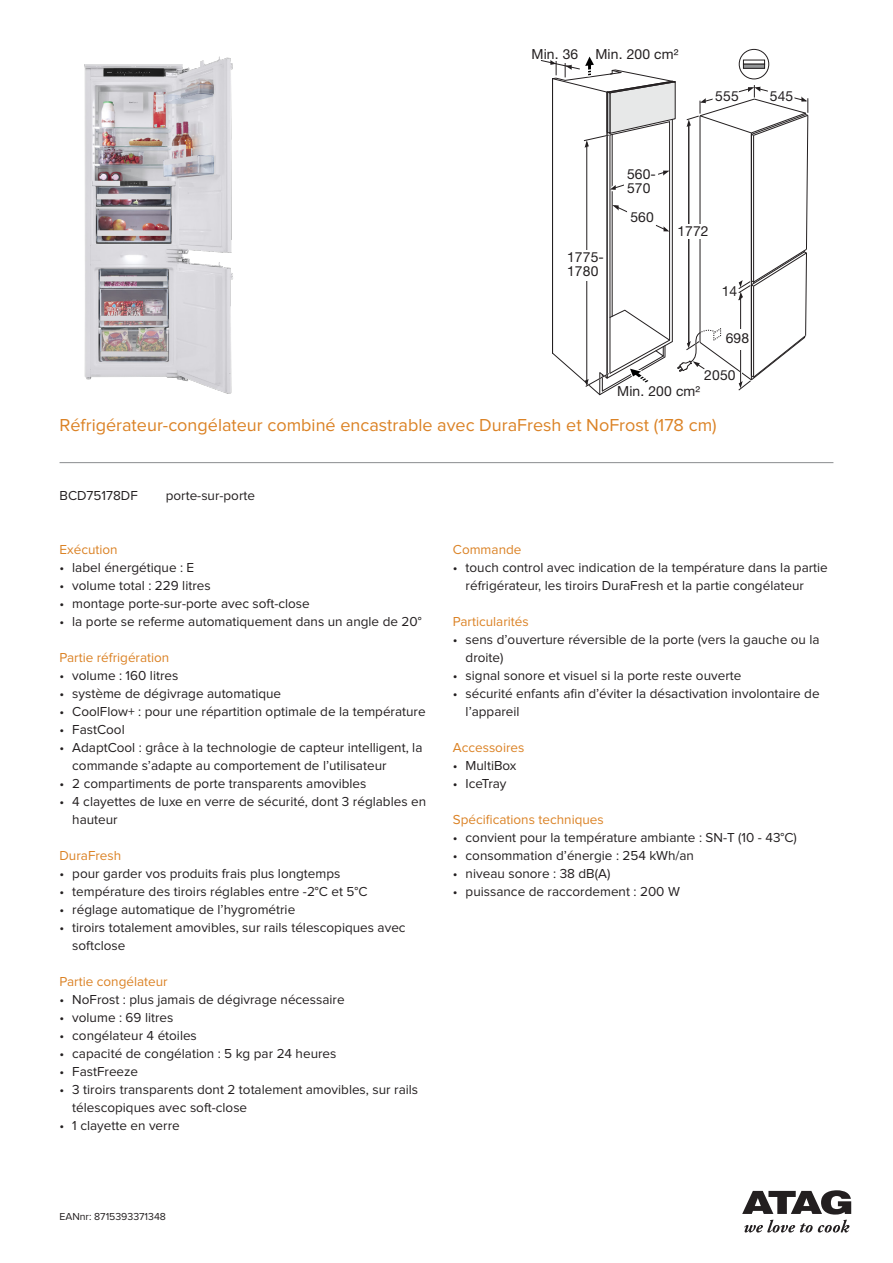
<style>
.page{position:relative;width:893px;height:1263px;background:#fff}
.page>*{position:absolute;margin:0;border:0;box-sizing:border-box;transform-origin:0 0}
.Productnaam{font:18px "Proxima Nova";color:#db8225}
.t1{font:13.95px/14px "Helvetica Neue LT Std";letter-spacing:.01em;color:#231f20}
.type_overzicht{font:13.5px/18px "Proxima Nova";color:#231f20}
.producttekst_tussenk{font:13.5px "Proxima Nova";color:#db8225}
.EANnr{font:10.5px "Proxima Nova";color:#231f20}
</style>
<div class="page">
<hr style="left:60px;top:462px;width:773px;height:1px;background:#8a8c8f">
<svg style="left:744px;top:1220px;width:105px;height:12px"></svg>
<svg style="left:742px;top:1190px;width:109px;height:24px"></svg>
<div style="left:739px;top:49px;width:30px;height:30px;border:1px solid #231f20;border-radius:50%"></div>
<svg style="left:540px;top:51px;width:269px;height:344px"></svg>
<img style="left:84px;top:56px;width:149px;height:338px">
<p class="t1" style="left:531px;top:47px;width:48px">Min. 36</p>
<p class="t1" style="left:595px;top:47px;width:85px">Min. 200 cm²</p>
<p class="t1" style="left:715px;top:89px;width:25px">555</p>
<p class="t1" style="left:770px;top:89px;width:25px">545</p>
<p class="t1" style="left:567px;top:250px;width:38px">1775-<br>1780</p>
<p class="t1" style="left:627px;top:167px;width:30px">560-<br>570</p>
<p class="t1" style="left:630px;top:210px;width:25px">560</p>
<p class="t1" style="left:677px;top:224px;width:33px">1772</p>
<p class="t1" style="left:722px;top:284px;width:17px">14</p>
<p class="t1" style="left:726px;top:331px;width:25px">698</p>
<p class="t1" style="left:704px;top:367px;width:33px">2050</p>
<p class="t1" style="left:617px;top:384px;width:85px">Min. 200 cm²</p>
<p class="Productnaam" style="left:60px;top:416px;width:659px">Réfrigérateur-congélateur combiné encastrable avec DuraFresh et NoFrost (178 cm)</p>
<p class="type_overzicht" style="left:60px;top:487px;width:80px">BCD75178DF</p>
<p class="type_overzicht" style="left:166px;top:487px;width:91px">porte-sur-porte</p>
<p class="producttekst_tussenk" style="left:60px;top:543px;width:60px">Exécution</p>
<p class="type_overzicht" style="left:60px;top:559px;width:136px">• label énergétique : E</p>
<p class="type_overzicht" style="left:60px;top:577px;width:153px">• volume total : 229 litres</p>
<p class="type_overzicht" style="left:60px;top:595px;width:252px">• montage porte-sur-porte avec soft-close</p>
<p class="type_overzicht" style="left:60px;top:613px;width:364px">• la porte se referme automatiquement dans un angle de 20°</p>
<p class="producttekst_tussenk" style="left:60px;top:651px;width:111px">Partie réfrigération</p>
<p class="type_overzicht" style="left:60px;top:667px;width:120px">• volume : 160 litres</p>
<p class="type_overzicht" style="left:60px;top:685px;width:223px">• système de dégivrage automatique</p>
<p class="type_overzicht" style="left:60px;top:703px;width:368px">• CoolFlow+ : pour une répartition optimale de la température</p>
<p class="type_overzicht" style="left:60px;top:721px;width:67px">• FastCool</p>
<p class="type_overzicht" style="left:72px;top:739px;width:352px;text-indent:-13px">• AdaptCool : grâce à la technologie de capteur intelligent, la commande s’adapte au comportement de l’utilisateur</p>
<p class="type_overzicht" style="left:60px;top:775px;width:308px">• 2 compartiments de porte transparents amovibles</p>
<p class="type_overzicht" style="left:72px;top:793px;width:355px;text-indent:-13px">• 4 clayettes de luxe en verre de sécurité, dont 3 réglables en hauteur</p>
<p class="producttekst_tussenk" style="left:60px;top:849px;width:63px">DuraFresh</p>
<p class="type_overzicht" style="left:60px;top:865px;width:282px">• pour garder vos produits frais plus longtemps</p>
<p class="type_overzicht" style="left:60px;top:883px;width:310px">• température des tiroirs réglables entre -2°C et 5°C</p>
<p class="type_overzicht" style="left:60px;top:901px;width:237px">• réglage automatique de l’hygrométrie</p>
<p class="type_overzicht" style="left:72px;top:919px;width:335px;text-indent:-13px">• tiroirs totalement amovibles, sur rails télescopiques avec softclose</p>
<p class="producttekst_tussenk" style="left:60px;top:975px;width:110px">Partie congélateur</p>
<p class="type_overzicht" style="left:60px;top:991px;width:287px">• NoFrost : plus jamais de dégivrage nécessaire</p>
<p class="type_overzicht" style="left:60px;top:1009px;width:115px">• volume : 69 litres</p>
<p class="type_overzicht" style="left:60px;top:1027px;width:139px">• congélateur 4 étoiles</p>
<p class="type_overzicht" style="left:60px;top:1045px;width:278px">• capacité de congélation : 5 kg par 24 heures</p>
<p class="type_overzicht" style="left:60px;top:1063px;width:80px">• FastFreeze</p>
<p class="type_overzicht" style="left:72px;top:1081px;width:347px;text-indent:-13px">• 3 tiroirs transparents dont 2 totalement amovibles, sur rails télescopiques avec soft-close</p>
<p class="type_overzicht" style="left:60px;top:1117px;width:122px">• 1 clayette en verre</p>
<p class="producttekst_tussenk" style="left:453px;top:543px;width:70px">Commande</p>
<p class="type_overzicht" style="left:466px;top:559px;width:364px;text-indent:-13px">• touch control avec indication de la température dans la partie réfrigérateur, les tiroirs DuraFresh et la partie congélateur</p>
<p class="producttekst_tussenk" style="left:453px;top:615px;width:77px">Particularités</p>
<p class="type_overzicht" style="left:466px;top:631px;width:356px;text-indent:-13px">• sens d’ouverture réversible de la porte (vers la gauche ou la droite)</p>
<p class="type_overzicht" style="left:453px;top:667px;width:290px">• signal sonore et visuel si la porte reste ouverte</p>
<p class="type_overzicht" style="left:466px;top:685px;width:356px;text-indent:-13px">• sécurité enfants afin d’éviter la désactivation involontaire de l’appareil</p>
<p class="producttekst_tussenk" style="left:453px;top:741px;width:73px">Accessoires</p>
<p class="type_overzicht" style="left:453px;top:757px;width:65px">• MultiBox</p>
<p class="type_overzicht" style="left:453px;top:775px;width:55px">• IceTray</p>
<p class="producttekst_tussenk" style="left:453px;top:813px;width:152px">Spécifications techniques</p>
<p class="type_overzicht" style="left:453px;top:829px;width:346px">• convient pour la température ambiante : SN-T (10 - 43°C)</p>
<p class="type_overzicht" style="left:453px;top:847px;width:243px">• consommation d’énergie : 254 kWh/an</p>
<p class="type_overzicht" style="left:453px;top:865px;width:159px">• niveau sonore : 38 dB(A)</p>
<p class="type_overzicht" style="left:453px;top:883px;width:229px">• puissance de raccordement : 200 W</p>
<p class="EANnr" style="left:60px;top:1212px;width:108px">EANnr: 8715393371348</p>
</div>
